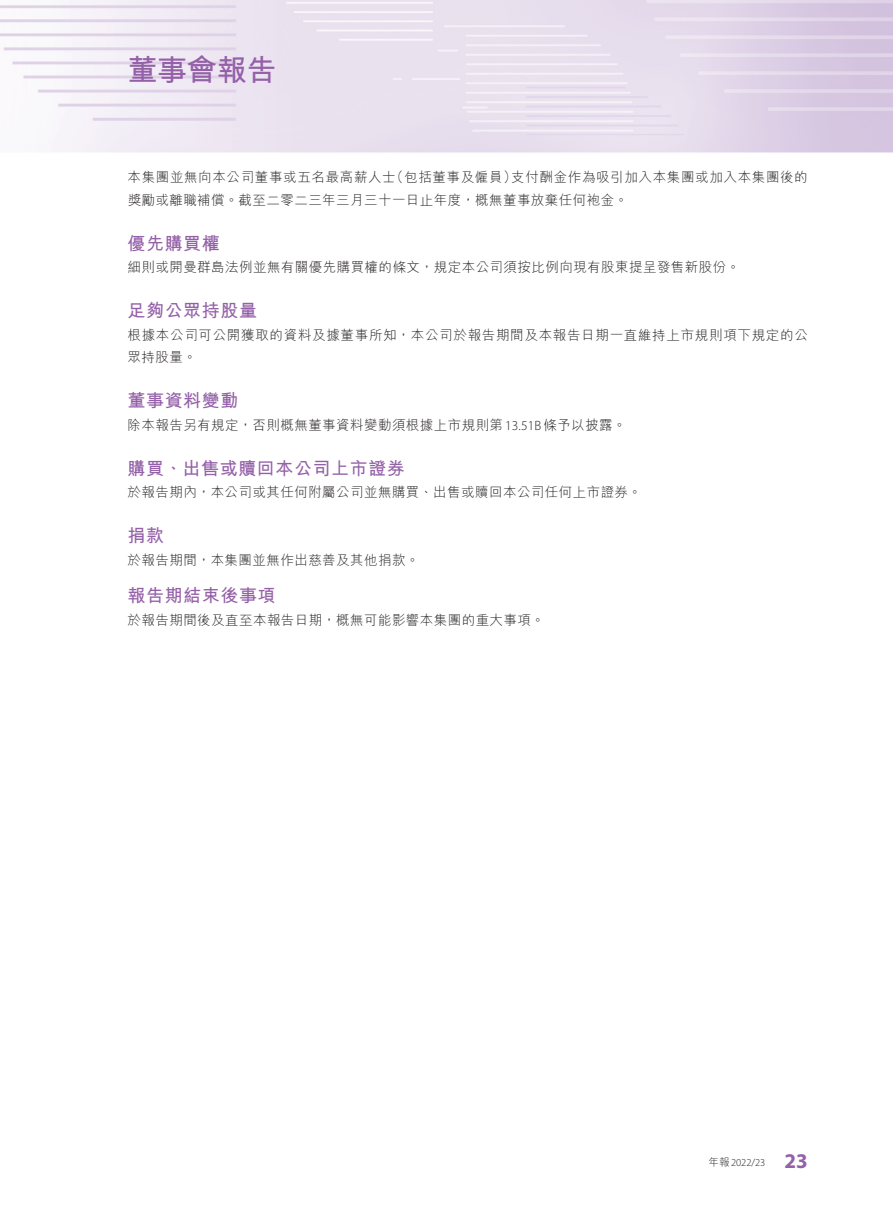
<style>
.page{position:relative;width:893px;height:1212px;background:#fff}
.page>*{position:absolute;margin:0;border:0;box-sizing:border-box;transform-origin:0 0}
.t1{font:700 30px "M Hei HK";letter-spacing:-.01em;color:#9460a8}
._01_H1{font:700 18px "M Hei HK";letter-spacing:.03em;color:#9460a8}
._00_txt{font:300 13.5px/22.5px "M Hei HK";letter-spacing:.035em;color:#231f20}
.t2{font:300 10.5px "Myriad Pro";color:#231f20}
.s1{font-family:"Myriad Pro"}
.s2{font-family:"M Hei HK"}
.s3{font-weight:700;font-size:21px;color:#9460a8}
</style>
<div class="page">
<h1 class="t1" style="left:128px;top:48px;width:150px">董事會報告</h1>
<p class="_00_txt" style="left:128px;top:166px;width:682px">本集團並無向本公司董事或五名最高薪人士（包括董事及僱員）支付酬金作為吸引加入本集團或加入本集團後的獎勵或離職補償。截至二零二三年三月三十一日止年度，概無董事放棄任何袍金。</p>
<p class="_01_H1" style="left:128px;top:230px;width:94px">優先購買權</p>
<p class="_00_txt" style="left:128px;top:256px;width:614px">細則或開曼群島法例並無有關優先購買權的條文，規定本公司須按比例向現有股東提呈發售新股份。</p>
<p class="_01_H1" style="left:128px;top:297px;width:131px">足夠公眾持股量</p>
<p class="_00_txt" style="left:128px;top:323px;width:682px">根據本公司可公開獲取的資料及據董事所知，本公司於報告期間及本報告日期一直維持上市規則項下規定的公眾持股量。</p>
<p class="_01_H1" style="left:128px;top:387px;width:112px">董事資料變動</p>
<p class="_00_txt" style="left:128px;top:413px;width:500px">除本報告另有規定，否則概無董事資料變動須根據上市規則第<span class="s1">13.51B</span>條予以披露。</p>
<p class="_01_H1" style="left:128px;top:455px;width:279px">購買、出售或贖回本公司上市證券</p>
<p class="_00_txt" style="left:128px;top:481px;width:516px">於報告期內，本公司或其任何附屬公司並無購買、出售或贖回本公司任何上市證券。</p>
<p class="_01_H1" style="left:128px;top:522px;width:38px">捐款</p>
<p class="_00_txt" style="left:128px;top:548px;width:293px">於報告期間，本集團並無作出慈善及其他捐款。</p>
<p class="_01_H1" style="left:128px;top:582px;width:150px">報告期結束後事項</p>
<p class="_00_txt" style="left:128px;top:608px;width:419px">於報告期間後及直至本報告日期，概無可能影響本集團的重大事項。</p>
<p class="t2" style="left:708px;top:1156px;width:101px"><span class="s2">年報</span>2022/23 <span class="s3">23</span></p>
</div>
